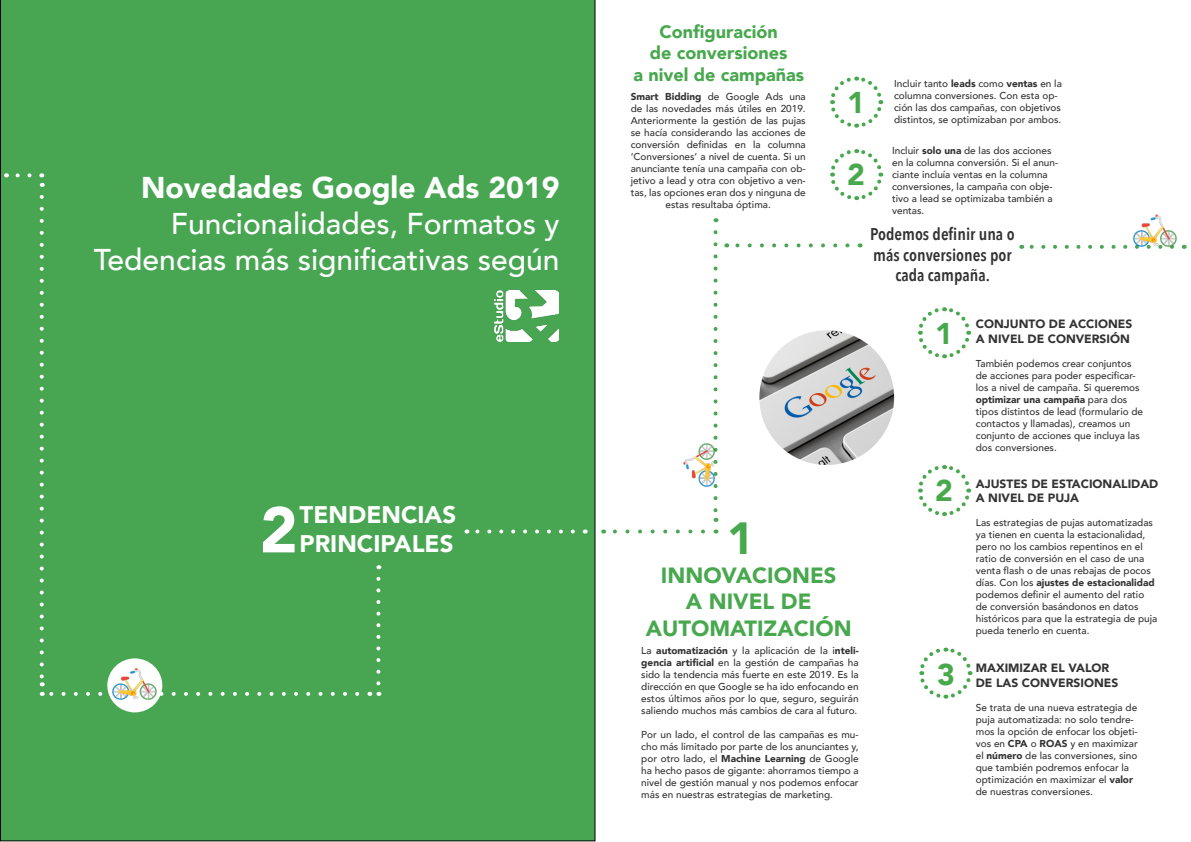
<style>
.page{position:relative;width:1191px;height:842px;background:#fff}
.page>*{position:absolute;margin:0;border:0;box-sizing:border-box;transform-origin:0 0}
.t1{font:900 64px "Avenir";color:#fff}
.t2{font:900 45px "Avenir";color:#47a84e}
.t3{font:500 30px/36px "Avenir";color:#fff;text-align:right}
.t4{font:900 30px "Avenir";color:#fff}
.t5{font:900 30px "Avenir";color:#47a84c}
.t6{font:900 24px "Avenir";color:#fff}
.t7{font:900 22px/26.4px "Avenir";color:#47a84e;text-align:center}
.t8{font:900 18px/21.6px "Avenir";color:#47a84e;text-align:center}
.t9{font:600 17px/20.4px "Avenir Next Condensed";color:#333;text-align:center}
.t10{font:900 12px/14.4px "Avenir";color:#333}
.t11{font:500 10px/12px "Avenir";color:#333}
.s1{font-weight:900}
</style>
<div class="page">
<div style="left:0;top:0;width:595px;height:841px;background:#48a653"></div>
<svg style="left:6px;top:173px;width:24px;height:4px"></svg>
<svg style="left:40px;top:197px;width:4px;height:489px"></svg>
<svg style="left:42px;top:692px;width:315px;height:4px"></svg>
<svg style="left:376px;top:579px;width:4px;height:117px"></svg>
<svg style="left:466px;top:529px;width:107px;height:4px"></svg>
<img style="left:494px;top:290px;width:64px;height:51px">
<svg style="left:603px;top:529px;width:100px;height:4px"></svg>
<svg style="left:713px;top:232px;width:4px;height:290px"></svg>
<svg style="left:830px;top:149px;width:54px;height:52px"></svg>
<svg style="left:830px;top:76px;width:54px;height:52px"></svg>
<svg style="left:726px;top:243px;width:121px;height:4px"></svg>
<svg style="left:918px;top:307px;width:54px;height:52px"></svg>
<svg style="left:918px;top:465px;width:54px;height:52px"></svg>
<svg style="left:919px;top:647px;width:54px;height:52px"></svg>
<svg style="left:1021px;top:245px;width:151px;height:4px"></svg>
<div style="left:107px;top:658px;width:55px;height:54px;background:#fff;border-radius:50%"></div>
<img style="left:112px;top:658px;width:45px;height:43px">
<img style="left:683px;top:442px;width:33px;height:46px">
<img style="left:1132px;top:214px;width:45px;height:34px">
<img style="left:759px;top:330px;width:135px;height:135px;border-radius:67px">
<h3 class="t4" style="left:141px;top:162px;width:420px">Novedades Google Ads 2019</h3>
<h3 class="t3" style="left:94px;top:204px;width:467px">Funcionalidades, Formatos y<br>Tedencias más significativas según</h3>
<h3 class="t6" style="left:300px;top:494px;width:158px">TENDENCIAS</h3>
<h1 class="t1" style="left:260px;top:475px;width:39px">2</h1>
<h3 class="t6" style="left:300px;top:523px;width:155px">PRINCIPALES</h3>
<h3 class="t8" style="left:633px;top:20px;width:172px">Configuración<br>de conversiones<br>a nivel de campañas</h3>
<p class="t11" style="left:630px;top:90px;width:177px;text-align:center"><span class="s1">Smart Bidding</span> de Google Ads una de las novedades más útiles en 2019.<br>Anteriormente la gestión de las pujas se hacía considerando las acciones de conversión definidas en la columna ‘Conversiones’ a nivel de cuenta. Si un anunciante tenía una campaña con ob&shy;jetivo a lead y otra con objetivo a ven&shy;tas, las opciones eran dos y ninguna de estas resultaba óptima.</p>
<h3 class="t5" style="left:847px;top:77px;width:19px">1</h3>
<h3 class="t5" style="left:847px;top:149px;width:19px">2</h3>
<h2 class="t2" style="left:727px;top:500px;width:28px">1</h2>
<h3 class="t7" style="left:646px;top:561px;width:207px">INNOVACIONES<br>A NIVEL DE<br>AUTOMATIZACIÓN</h3>
<p class="t11" style="left:641px;top:644px;width:219px;text-align:justify">La <span class="s1">automatización</span> y la aplicación de la i<span class="s1">nteli&shy;gencia artificial</span> en la gestión de campañas ha sido la tendencia más fuerte en este 2019. Es la dirección en que Google se ha ido enfocando en estos últimos años por lo que, seguro, seguirán saliendo muchos más cambios de cara al futuro.</p>
<p class="t11" style="left:641px;top:728px;width:219px;text-align:justify">Por un lado, el control de las campañas es mu&shy;cho más limitado por parte de los anunciantes y, por otro lado, el <span class="s1">Machine Learning</span> de Google ha hecho pasos de gigante: ahorramos tiempo a nivel de gestión manual y nos podemos enfocar más en nuestras estrategias de marketing.</p>
<p class="t11" style="left:894px;top:77px;width:169px">Incluir tanto <span class="s1">leads</span> como <span class="s1">ventas</span> en la columna conversiones. Con esta op&shy;ción las dos campañas, con objetivos distintos, se optimizaban por ambos.</p>
<p class="t11" style="left:892px;top:144px;width:168px">Incluir <span class="s1">solo una</span> de las dos acciones en la columna conversión. Si el anun&shy;ciante incluía ventas en la columna conversiones, la campaña con obje&shy;tivo a lead se optimizaba también a ventas.</p>
<h3 class="t9" style="left:870px;top:224px;width:146px">Podemos definir una o más conversiones por cada campaña.</h3>
<h3 class="t5" style="left:935px;top:307px;width:19px">1</h3>
<p class="t10" style="left:975px;top:316px;width:158px">CONJUNTO DE ACCIONES<br>A NIVEL DE CONVERSIÓN</p>
<p class="t11" style="left:975px;top:356px;width:169px">También podemos crear conjuntos de acciones para poder especificar&shy;los a nivel de campaña. Si queremos <span class="s1">optimizar una campaña</span> para dos tipos distintos de lead (formulario de contactos y llamadas), creamos un conjunto de acciones que incluya las dos conversiones.</p>
<p class="t10" style="left:975px;top:476px;width:184px">AJUSTES DE ESTACIONALIDAD<br>A NIVEL DE PUJA</p>
<p class="t11" style="left:975px;top:516px;width:183px">Las estrategias de pujas automatizadas ya tienen en cuenta la estacionalidad, pero no los cambios repentinos en el ratio de conversión en el caso de una venta flash o de unas rebajas de pocos días. Con los <span class="s1">ajustes de estacionalidad </span>podemos definir el aumento del ratio de conversión basándonos en datos históricos para que la estrategia de puja pueda tenerlo en cuenta.</p>
<p class="t10" style="left:975px;top:660px;width:144px">MAXIMIZAR EL VALOR<br>DE LAS CONVERSIONES</p>
<p class="t11" style="left:975px;top:701px;width:163px">Se trata de una nueva estrategia de puja automatizada: no solo tendre&shy;mos la opción de enfocar los objeti&shy;vos en <span class="s1">CPA</span> o <span class="s1">ROAS</span> y en maximizar el <span class="s1">número</span> de las conversiones, sino que también podremos enfocar la optimización en maximizar el <span class="s1">valor </span>de nuestras conversiones.</p>
<h3 class="t5" style="left:935px;top:465px;width:19px">2</h3>
<h3 class="t5" style="left:937px;top:648px;width:19px">3</h3>
</div>
